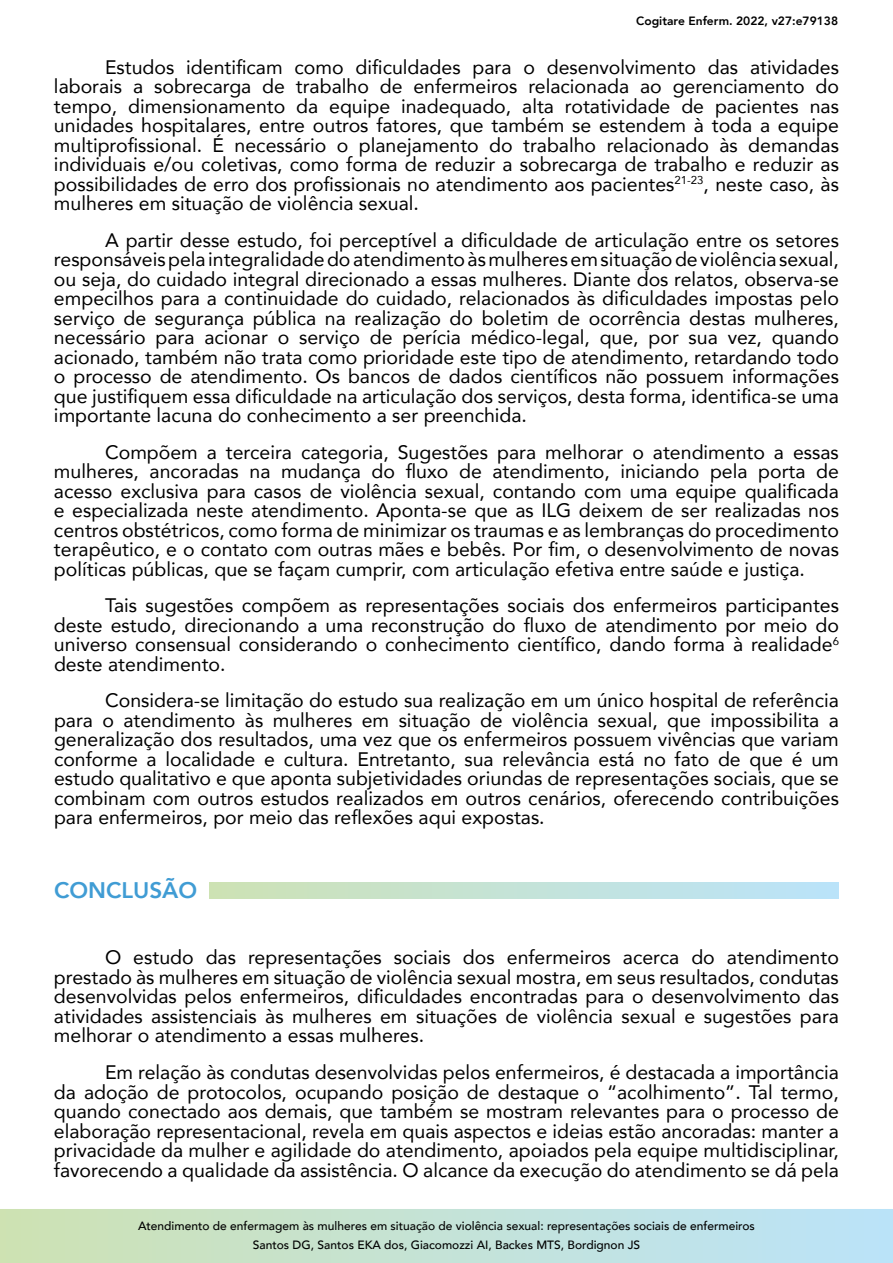
<style>
.page{position:relative;width:893px;height:1263px;background:#fff}
.page>*{position:absolute;margin:0;border:0;box-sizing:border-box;transform-origin:0 0}
.t1{font:800 22.5px "Avenir";color:#409cd4}
.t2{font:19.5px/19.5px "Avenir";color:#000;text-align:justify}
.t3{font:500 12px/18.6px "Avenir";color:#000;text-align:center}
.t4{font:800 12px "Avenir";color:#000}
</style>
<div class="page">
<svg style="left:0;top:1209px;width:893px;height:54px;background:#c4e2d6"></svg>
<div style="left:210px;top:882px;width:629px;height:17px;background:linear-gradient(to right,#cee2b4,#bae3fb)"></div>
<p class="t4" style="left:636px;top:12px;width:203px">Cogitare Enferm. 2022, v27:e79138</p>
<p class="t2" style="left:54px;top:56px;width:786px;text-indent:51px">Estudos identificam como dificuldades para o desenvolvimento das atividades laborais a sobrecarga de trabalho de enfermeiros relacionada ao gerenciamento do tempo, dimensionamento da equipe inadequado, alta rotatividade de pacientes nas unidades hospitalares, entre outros fatores, que também se estendem à toda a equipe multiprofissional. É necessário o planejamento do trabalho relacionado às demandas individuais e/ou coletivas, como forma de reduzir a sobrecarga de trabalho e reduzir as possibilidades de erro dos profissionais no atendimento aos pacientes<sup>21-23</sup>, neste caso, às mulheres em situação de violência sexual.</p>
<p class="t2" style="left:54px;top:229px;width:786px;text-indent:51px">A partir desse estudo, foi perceptível a dificuldade de articulação entre os setores responsáveis pela integralidade do atendimento às mulheres em situação de violência sexual, ou seja, do cuidado integral direcionado a essas mulheres. Diante dos relatos, observa-se empecilhos para a continuidade do cuidado, relacionados às dificuldades impostas pelo serviço de segurança pública na realização do boletim de ocorrência destas mulheres, necessário para acionar o serviço de perícia médico-legal, que, por sua vez, quando acionado, também não trata como prioridade este tipo de atendimento, retardando todo o processo de atendimento. Os bancos de dados científicos não possuem informações que justifiquem essa dificuldade na articulação dos serviços, desta forma, identifica-se uma importante lacuna do conhecimento a ser preenchida.</p>
<p class="t2" style="left:54px;top:441px;width:786px;text-indent:51px">Compõem a terceira categoria, Sugestões para melhorar o atendimento a essas mulheres, ancoradas na mudança do fluxo de atendimento, iniciando pela porta de acesso exclusiva para casos de violência sexual, contando com uma equipe qualificada e especializada neste atendimento. Aponta-se que as ILG deixem de ser realizadas nos centros obstétricos, como forma de minimizar os traumas e as lembranças do procedimento terapêutico, e o contato com outras mães e bebês. Por fim, o desenvolvimento de novas políticas públicas, que se façam cumprir, com articulação efetiva entre saúde e justiça.</p>
<p class="t2" style="left:54px;top:595px;width:786px;text-indent:51px">Tais sugestões compõem as representações sociais dos enfermeiros participantes deste estudo, direcionando a uma reconstrução do fluxo de atendimento por meio do universo consensual considerando o conhecimento científico, dando forma à realidade<sup>6 </sup>deste atendimento.</p>
<p class="t2" style="left:54px;top:690px;width:786px;text-indent:51px">Considera-se limitação do estudo sua realização em um único hospital de referência para o atendimento às mulheres em situação de violência sexual, que impossibilita a generalização dos resultados, uma vez que os enfermeiros possuem vivências que variam conforme a localidade e cultura. Entretanto, sua relevância está no fato de que é um estudo qualitativo e que aponta subjetividades oriundas de representações sociais, que se combinam com outros estudos realizados em outros cenários, oferecendo contribuições para enfermeiros, por meio das reflexões aqui expostas.</p>
<p class="t1" style="left:54px;top:873px;width:145px">CONCLUSÃO</p>
<p class="t2" style="left:54px;top:947px;width:786px;text-indent:51px">O estudo das representações sociais dos enfermeiros acerca do atendimento prestado às mulheres em situação de violência sexual mostra, em seus resultados, condutas desenvolvidas pelos enfermeiros, dificuldades encontradas para o desenvolvimento das atividades assistenciais às mulheres em situações de violência sexual e sugestões para melhorar o atendimento a essas mulheres.</p>
<p class="t2" style="left:54px;top:1062px;width:786px;text-indent:51px">Em relação às condutas desenvolvidas pelos enfermeiros, é destacada a importância da adoção de protocolos, ocupando posição de destaque o “acolhimento”. Tal termo, quando conectado aos demais, que também se mostram relevantes para o processo de elaboração representacional, revela em quais aspectos e ideias estão ancoradas: manter a privacidade da mulher e agilidade do atendimento, apoiados pela equipe multidisciplinar, favorecendo a qualidade da assistência. O alcance da execução do atendimento se dá pela</p>
<p class="t3" style="left:138px;top:1216px;width:618px">Atendimento de enfermagem às mulheres em situação de violência sexual: representações sociais de enfermeiros<br>Santos DG, Santos EKA dos, Giacomozzi AI, Backes MTS, Bordignon JS</p>
</div>
